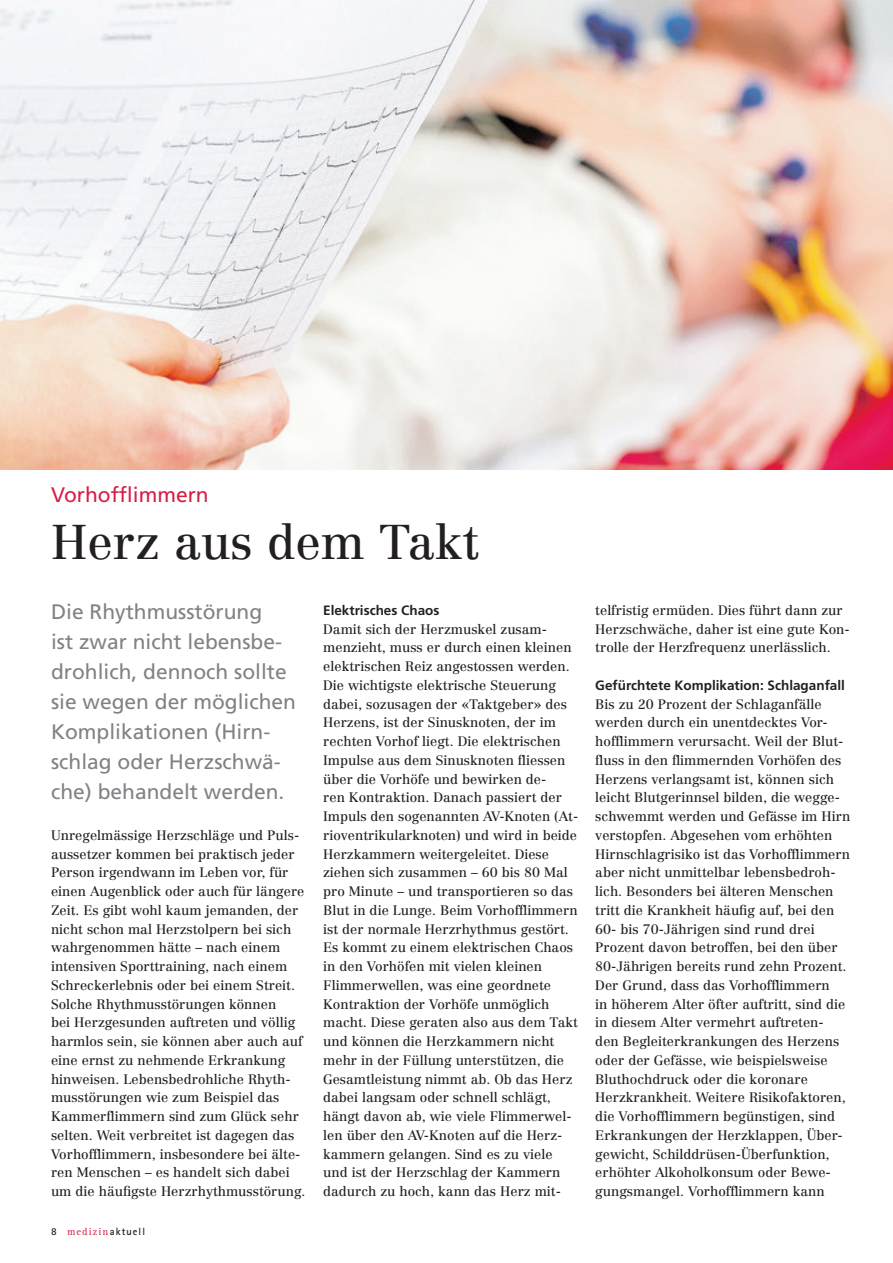
<style>
.page{position:relative;width:893px;height:1263px;background:#fff}
.page>*{position:absolute;margin:0;border:0;box-sizing:border-box;transform-origin:0 0}
.Titel_1{font:48px "Centennial";color:#231f20}
.Lead{font:21px/30px "Frutiger";color:#808285}
.Übertitel{font:21px "Frutiger";color:#d91e47}
.Grundschrift{font:13.5px/18.8px "Centennial";color:#231f20}
.Untertitel{font:700 13.5px "Frutiger";color:#231f20}
.t1{font:700 10.5px "Rotis Sans Serif";letter-spacing:.1em;color:#231f20}
.s1{font-family:"Rotis Serif";font-weight:400;color:#d91e47}
</style>
<div class="page">
<img style="left:0;top:0;width:893px;height:469px">
<p class="Übertitel" style="left:51px;top:483px;width:159px">Vorhofflimmern</p>
<p class="Titel_1" style="left:51px;top:513px;width:430px">Herz aus dem Takt</p>
<p class="Lead" style="left:51px;top:597px;width:247px">Die Rhythmusstörung<br>ist zwar nicht lebensbe&shy;drohlich, dennoch sollte sie wegen der möglichen<br>Komplikationen (Hirn&shy;schlag oder Herzschwä&shy;che) behandelt werden.</p>
<p class="Grundschrift" style="left:51px;top:826px;width:256px">Unregelmässige Herzschläge und Puls&shy;aussetzer kommen bei praktisch jeder Person irgendwann im Leben vor, für einen Augenblick oder auch für längere Zeit. Es gibt wohl kaum jemanden, der nicht schon mal Herzstolpern bei sich wahrgenommen hätte – nach einem intensiven Sporttraining, nach einem Schreckerlebnis oder bei einem Streit.<br>Solche Rhythmusstörungen können<br>bei Herzgesunden auftreten und völlig harmlos sein, sie können aber auch auf eine ernst zu nehmende Erkrankung hinweisen. Lebensbedrohliche Rhyth&shy;musstörungen wie zum Beispiel das Kammerflimmern sind zum Glück sehr selten. Weit verbreitet ist dagegen das Vorhofflimmern, insbesondere bei älte&shy;ren Menschen – es handelt sich dabei um die häufigste Herzrhythmusstörung.</p>
<p class="t1" style="left:51px;top:1225px;width:96px">8 <span class="s1">medizin</span> aktuell</p>
<p class="Untertitel" style="left:323px;top:602px;width:118px">Elektrisches Chaos</p>
<p class="Grundschrift" style="left:323px;top:619px;width:257px">Damit sich der Herzmuskel zusam&shy;menzieht, muss er durch einen kleinen elektrischen Reiz angestossen werden.<br>Die wichtigste elektrische Steuerung dabei, sozusagen der «Taktgeber» des Herzens, ist der Sinusknoten, der im rechten Vorhof liegt. Die elektrischen Impulse aus dem Sinusknoten fliessen über die Vorhöfe und bewirken de-<br>ren Kontraktion. Danach passiert der Impuls den sogenannten AV-Knoten (At&shy;rioventrikularknoten) und wird in beide Herzkammern weitergeleitet. Diese ziehen sich zusammen – 60 bis 80 Mal pro Minute – und transportieren so das Blut in die Lunge. Beim Vorhofflimmern ist der normale Herzrhythmus gestört.<br>Es kommt zu einem elektrischen Chaos in den Vorhöfen mit vielen kleinen Flimmerwellen, was eine geordnete Kontraktion der Vorhöfe unmöglich macht. Diese geraten also aus dem Takt und können die Herzkammern nicht mehr in der Füllung unterstützen, die Gesamtleistung nimmt ab. Ob das Herz dabei langsam oder schnell schlägt, hängt davon ab, wie viele Flimmerwel&shy;len über den AV-Knoten auf die Herz&shy;kammern gelangen. Sind es zu viele und ist der Herzschlag der Kammern dadurch zu hoch, kann das Herz mit-</p>
<p class="Grundschrift" style="left:595px;top:601px;width:256px">telfristig ermüden. Dies führt dann zur<br>Herzschwäche, daher ist eine gute Kon&shy;trolle der Herzfrequenz unerlässlich.</p>
<p class="Untertitel" style="left:595px;top:677px;width:251px">Gefürchtete Komplikation: Schlaganfall</p>
<p class="Grundschrift" style="left:595px;top:694px;width:256px">Bis zu 20 Prozent der Schlaganfälle werden durch ein unentdecktes Vor&shy;hofflimmern verursacht. Weil der Blut&shy;fluss in den flimmernden Vorhöfen des Herzens verlangsamt ist, können sich leicht Blutgerinnsel bilden, die wegge&shy;schwemmt werden und Gefässe im Hirn verstopfen. Abgesehen vom erhöhten Hirnschlagrisiko ist das Vorhofflimmern aber nicht unmittelbar lebensbedroh&shy;lich. Besonders bei älteren Menschen tritt die Krankheit häufig auf, bei den 60- bis 70-Jährigen sind rund drei Prozent davon betroffen, bei den über 80-Jährigen bereits rund zehn Prozent.<br>Der Grund, dass das Vorhofflimmern<br>in höherem Alter öfter auftritt, sind die in diesem Alter vermehrt auftreten&shy;den Begleiterkrankungen des Herzens oder der Gefässe, wie beispielsweise Bluthochdruck oder die koronare Herzkrankheit. Weitere Risikofaktoren, die Vorhofflimmern begünstigen, sind Erkrankungen der Herzklappen, Über&shy;gewicht, Schilddrüsen-Überfunktion, erhöhter Alkoholkonsum oder Bewe&shy;gungsmangel. Vorhofflimmern kann</p>
</div>
